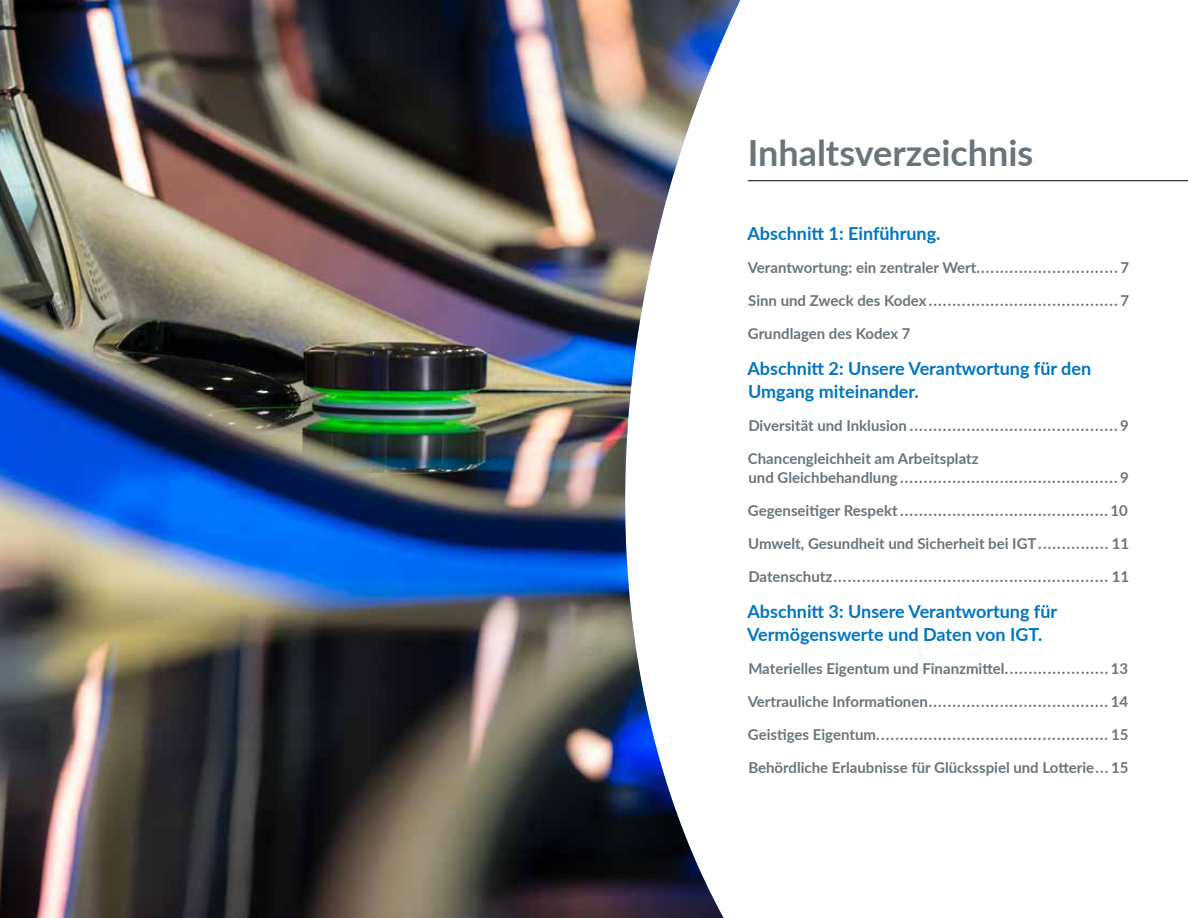
<style>
.page{position:relative;width:1188px;height:918px;background:#fff}
.page>*{position:absolute;margin:0;border:0;box-sizing:border-box;transform-origin:0 0}
.t1{font:700 36px "Lato";color:#6a747b}
.t2{font:700 18px/22.5px "Lato";color:#0076c0}
.t3{font:700 15px/19.5px "Lato";color:#6a747b}
</style>
<div class="page">
<img style="left:0;top:0;width:740px;height:918px">
<hr style="left:748px;top:180px;width:440px;height:1px;background:#000">
<h1 class="t1" style="left:748px;top:127px;width:287px">Inhaltsverzeichnis</h1>
<p class="t2" style="left:747px;top:221px;width:195px">Abschnitt 1: Einführung.</p>
<p class="t3" style="left:748px;top:257px;width:383px">Verantwortung: ein zentraler Wert..............................7</p>
<p class="t3" style="left:748px;top:290px;width:383px">Sinn und Zweck des Kodex........................................7</p>
<p class="t3" style="left:748px;top:323px;width:164px">Grundlagen des Kodex 7</p>
<p class="t2" style="left:747px;top:356px;width:345px">Abschnitt 2: Unsere Verantwortung für den<br>Umgang miteinander.</p>
<p class="t3" style="left:748px;top:415px;width:382px">Diversität und Inklusion............................................9</p>
<p class="t3" style="left:748px;top:448px;width:382px">Chancengleichheit am Arbeitsplatz<br>und Gleichbehandlung..............................................9</p>
<p class="t3" style="left:748px;top:500px;width:381px">Gegenseitiger Respekt............................................10</p>
<p class="t3" style="left:748px;top:533px;width:382px">Umwelt, Gesundheit und Sicherheit bei IGT............... 11</p>
<p class="t3" style="left:748px;top:566px;width:382px">Datenschutz.......................................................... 11</p>
<p class="t2" style="left:747px;top:599px;width:312px">Abschnitt 3: Unsere Verantwortung für<br>Vermögenswerte und Daten von IGT.</p>
<p class="t3" style="left:748px;top:658px;width:381px">Materielles Eigentum und Finanzmittel...................... 13</p>
<p class="t3" style="left:748px;top:691px;width:382px">Vertrauliche Informationen......................................14</p>
<p class="t3" style="left:748px;top:724px;width:382px">Geistiges Eigentum................................................. 15</p>
<p class="t3" style="left:748px;top:757px;width:382px">Behördliche Erlaubnisse für Glücksspiel und Lotterie... 15</p>
</div>
